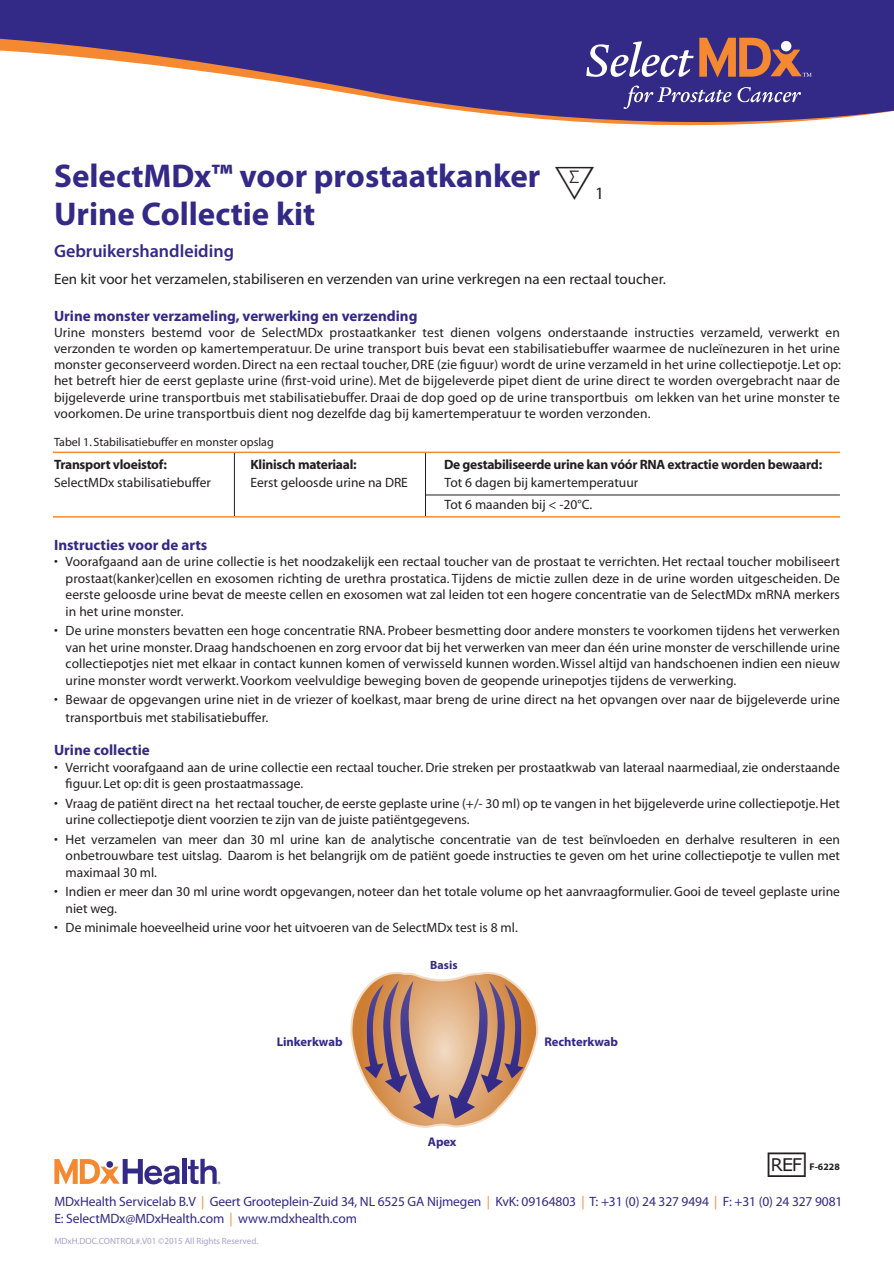
<style>
.page{position:relative;width:894px;height:1263px;background:#fff}
.page>*{position:absolute;margin:0;border:0;box-sizing:border-box;transform-origin:0 0}
.t1{font:44.1px "MDD EN980";color:#231f20}
.t2{font:700 33px/37.5px "Myriad Pro";color:#332986}
.t3{font:33px "MDD EN980";color:#231f20}
.t4{font:600 18px "Myriad Pro";color:#332986}
.t5{font:17.4px "Myriad Pro";color:#231f20}
.t6{font:15px "Myriad";color:#231f20}
.t7{font:700 15px "Myriad Pro";color:#332986}
.t8{font:13.5px/16.5px "Myriad";color:#231f20}
.t9{font:13.5px/16.5px "Myriad Pro";letter-spacing:-.01em;color:#332986}
.t10{font:700 13.5px "Myriad";letter-spacing:-.02em;color:#231f20}
.t11{font:700 12.6px "Myriad Pro";color:#332986}
.t12{font:12px "Myriad";color:#231f20}
.t13{font:700 12px "Myriad Pro";color:#332986}
.t14{font:700 9.75px "Myriad Pro";color:#231f20}
.t15{font:9px "Myriad Pro";color:#a6a1cb}
.s1{color:#f58932}
</style>
<div class="page">
<svg style="left:0;top:0;width:893px;height:125px;fill:#332986"></svg>
<svg style="left:586px;top:41px;width:107px;height:36px"></svg>
<svg style="left:699px;top:38px;width:112px;height:40px"></svg>
<svg style="left:737px;top:87px;width:63px;height:15px"></svg>
<svg style="left:623px;top:86px;width:108px;height:23px"></svg>
<hr style="left:234px;top:452px;width:1px;height:64px;background:#231f20">
<hr style="left:425px;top:452px;width:1px;height:64px;background:#231f20">
<hr style="left:426px;top:494px;width:413px;height:1px;background:#231f20">
<hr style="left:53px;top:451px;width:786px;height:2px;background:#f58932">
<hr style="left:53px;top:516px;width:786px;height:1px;background:#f58932">
<svg style="left:350px;top:972px;width:189px;height:155px"></svg>
<hr style="left:182px;top:1158px;width:4px;height:25px;background:#332986">
<svg style="left:54px;top:1159px;width:126px;height:25px"></svg>
<svg style="left:188px;top:1158px;width:32px;height:26px"></svg>
<h2 class="t2" style="left:54px;top:156px;width:487px">SelectMDx™ voor prostaatkanker<br>Urine Collectie kit</h2>
<h3 class="t4" style="left:54px;top:239px;width:181px">Gebruikershandleiding</h3>
<h1 class="t1" style="left:555px;top:166px;width:48px">X</h1>
<p class="t5" style="left:595px;top:182px;width:10px">1</p>
<p class="t6" style="left:54px;top:271px;width:613px">Een kit voor het verzamelen, stabiliseren en verzenden van urine verkregen na een rectaal toucher.</p>
<p class="t7" style="left:54px;top:306px;width:365px">Urine monster verzameling, verwerking en verzending</p>
<p class="t8" style="left:54px;top:325px;width:788px;text-align:justify">Urine monsters bestemd voor de SelectMDx prostaatkanker test dienen volgens onderstaande instructies verzameld, verwerkt en verzonden te worden op kamertemperatuur. De urine transport buis bevat een stabilisatiebuffer waarmee de nucleïnezuren in het urine monster geconserveerd worden. Direct na een rectaal toucher, DRE (zie figuur) wordt de urine verzameld in het urine collectiepotje. Let op: het betreft hier de eerst geplaste urine (first-void urine). Met de bijgeleverde pipet dient de urine direct te worden overgebracht naar de bijgeleverde urine transportbuis met stabilisatiebuffer. Draai de dop goed op de urine transportbuis om lekken van het urine monster te voorkomen. De urine transportbuis dient nog dezelfde dag bij kamertemperatuur te worden verzonden.</p>
<p class="t12" style="left:54px;top:436px;width:221px">Tabel 1. Stabilisatiebuffer en monster opslag</p>
<p class="t10" style="left:54px;top:457px;width:114px">Transport vloeistof:</p>
<p class="t10" style="left:250px;top:457px;width:107px">Klinisch materiaal:</p>
<p class="t10" style="left:444px;top:457px;width:379px">De gestabiliseerde urine kan vóór RNA extractie worden bewaard:</p>
<p class="t8" style="left:54px;top:475px;width:158px">SelectMDx stabilisatiebuffer</p>
<p class="t8" style="left:250px;top:475px;width:159px">Eerst geloosde urine na DRE</p>
<p class="t8" style="left:444px;top:472px;width:195px;line-height:22.5px">Tot 6 dagen bij kamertemperatuur<br>Tot 6 maanden bij &lt; -20°C.</p>
<p class="t7" style="left:54px;top:535px;width:155px">Instructies voor de arts</p>
<p class="t8" style="left:66px;top:554px;width:775px;text-align:justify;text-indent:-12px">• Voorafgaand aan de urine collectie is het noodzakelijk een rectaal toucher van de prostaat te verrichten. Het rectaal toucher mobiliseert prostaat(kanker)cellen en exosomen richting de urethra prostatica. Tijdens de mictie zullen deze in de urine worden uitgescheiden. De eerste geloosde urine bevat de meeste cellen en exosomen wat zal leiden tot een hogere concentratie van de SelectMDx mRNA merkers in het urine monster.</p>
<p class="t8" style="left:66px;top:623px;width:775px;text-align:justify;text-indent:-12px">• De urine monsters bevatten een hoge concentratie RNA. Probeer besmetting door andere monsters te voorkomen tijdens het verwerken van het urine monster. Draag handschoenen en zorg ervoor dat bij het verwerken van meer dan één urine monster de verschillende urine collectiepotjes niet met elkaar in contact kunnen komen of verwisseld kunnen worden. Wissel altijd van handschoenen indien een nieuw urine monster wordt verwerkt. Voorkom veelvuldige beweging boven de geopende urinepotjes tijdens de verwerking.</p>
<p class="t8" style="left:66px;top:691px;width:775px;line-height:18px;text-indent:-12px">• Bewaar de opgevangen urine niet in de vriezer of koelkast, maar breng de urine direct na het opvangen over naar de bijgeleverde urine transportbuis met stabilisatiebuffer.</p>
<p class="t7" style="left:54px;top:740px;width:97px">Urine collectie</p>
<p class="t8" style="left:66px;top:759px;width:775px;text-indent:-12px">• Verricht voorafgaand aan de urine collectie een rectaal toucher. Drie streken per prostaatkwab van lateraal naarmediaal, zie onderstaande figuur. Let op: dit is geen prostaatmassage.</p>
<p class="t8" style="left:66px;top:795px;width:775px;text-indent:-12px">• Vraag de patiënt direct na het rectaal toucher, de eerste geplaste urine (+/- 30 ml) op te vangen in het bijgeleverde urine collectiepotje. Het urine collectiepotje dient voorzien te zijn van de juiste patiëntgegevens.</p>
<p class="t8" style="left:66px;top:831px;width:775px;text-align:justify;text-indent:-12px">• Het verzamelen van meer dan 30 ml urine kan de analytische concentratie van de test beïnvloeden en derhalve resulteren in een onbetrouwbare test uitslag. Daarom is het belangrijk om de patiënt goede instructies te geven om het urine collectiepotje te vullen met maximaal 30 ml.</p>
<p class="t8" style="left:66px;top:884px;width:775px;text-indent:-12px">• Indien er meer dan 30 ml urine wordt opgevangen, noteer dan het totale volume op het aanvraagformulier. Gooi de teveel geplaste urine niet weg.</p>
<p class="t8" style="left:54px;top:920px;width:465px">• De minimale hoeveelheid urine voor het uitvoeren van de SelectMDx test is 8 ml.</p>
<p class="t13" style="left:430px;top:956px;width:29px">Basis</p>
<p class="t11" style="left:276px;top:1033px;width:67px">Linkerkwab</p>
<p class="t11" style="left:544px;top:1033px;width:75px">Rechterkwab</p>
<p class="t11" style="left:427px;top:1133px;width:30px">Apex</p>
<h2 class="t3" style="left:767px;top:1152px;width:48px">h</h2>
<p class="t14" style="left:809px;top:1160px;width:32px">F-6228</p>
<p class="t9" style="left:54px;top:1193px;width:789px">MDxHealth Servicelab B.V <span class="s1">|</span> Geert Grooteplein-Zuid 34, NL 6525 GA Nijmegen <span class="s1">|</span> KvK: 09164803 <span class="s1">|</span> T: +31 (0) 24 327 9494 <span class="s1">|</span> F: +31 (0) 24 327 9081<br>E: SelectMDx@MDxHealth.com <span class="s1">|</span> www.mdxhealth.com</p>
<p class="t15" style="left:54px;top:1235px;width:205px">MDxH.DOC.CONTROL#.V01 ©2015 All Rights Reserved.</p>
</div>
